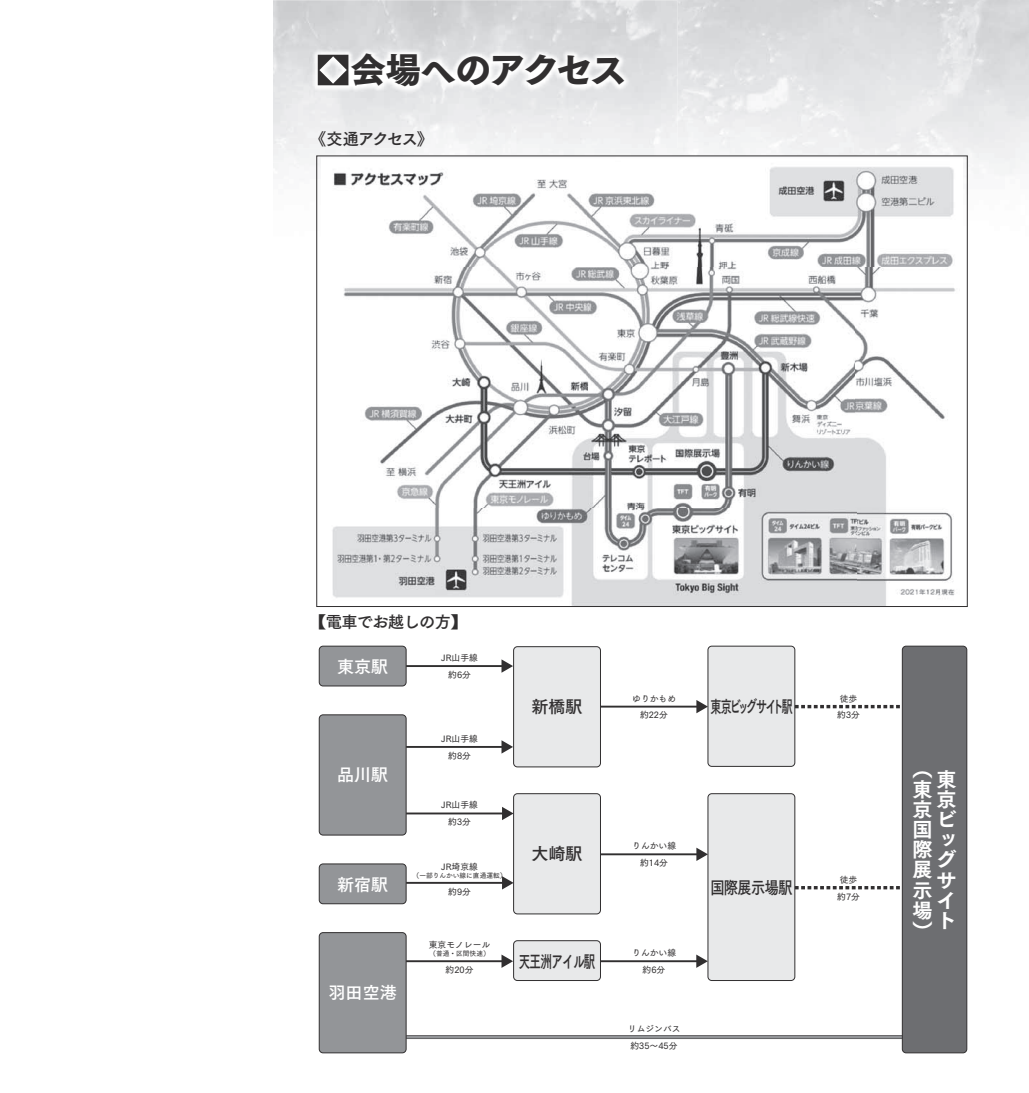
<style>
.page{position:relative;width:1029px;height:1093px;background:#fff}
.page>*{position:absolute;margin:0;border:0;box-sizing:border-box;transform-origin:0 0}
.t1{font:35.1px "Tsuku Go Pro H 90 pv RKSJ H";letter-spacing:-.03em;color:#312f30}
.t2{font:20.1px/20.1px "Tsuku Go Pro E 90 pv RKSJ V";color:#fff;text-align:justify}
.t3{font:17.1px "Tsuku Go Pro B 90 pv RKSJ H";color:#fff}
.t4{font:17.1px "Tsuku Go Pro B 90 pv RKSJ H";letter-spacing:-.165em;color:#312f30;scale:.65 1}
.t5{font:17.1px "Tsuku Go Pro B 90 pv RKSJ H";letter-spacing:-.06em;color:#312f30;scale:.68 1}
.t6{font:17.1px "Tsuku Go Pro B 90 pv RKSJ H";letter-spacing:-.06em;color:#312f30}
.t7{font:17.1px "Tsuku Go Pro B 90 pv RKSJ H";letter-spacing:-.06em;color:#312f30;scale:.83 1}
.t8{font:16.2px "Tsuku Go Pro B 90 pv RKSJ H";letter-spacing:-.04em;color:#312f30}
.t9{font:8.7px/17px "Tsuku Go Pro D 90 pv RKSJ H";color:#312f30;text-align:center}
.t10{font:6.75px "Tsuku Go Pro D 90 pv RKSJ H";color:#312f30}
</style>
<div class="page">
<hr style="left:406px;top:1035px;width:496px;height:4px;background:#67686a">
<hr style="left:406px;top:1035px;width:496px;height:3px;background:#939598">
<img style="left:273px;top:0;width:756px;height:267px">
<img style="left:273px;top:0;width:404px;height:148px">
<div style="left:319px;top:132px;width:106px;height:15px;background:#f0f0f1"></div>
<svg style="left:318px;top:55px;width:30px;height:30px"></svg>
<div style="left:319px;top:646px;width:87px;height:40px;background:#939598;border-radius:4px"></div>
<div style="left:319px;top:646px;width:87px;height:40px;border:1px solid #312f30;border-radius:4px"></div>
<div style="left:514px;top:647px;width:86px;height:120px;background:#e8e9ea;border-radius:4px"></div>
<div style="left:513px;top:646px;width:88px;height:121px;border:1px solid #312f30;border-radius:4px"></div>
<div style="left:708px;top:646px;width:87px;height:120px;background:#e8e9ea;border-radius:4px"></div>
<div style="left:708px;top:646px;width:87px;height:120px;border:1px solid #312f30;border-radius:4px"></div>
<div style="left:708px;top:794px;width:87px;height:186px;background:#e8e9ea;border-radius:4px"></div>
<div style="left:708px;top:793px;width:87px;height:187px;border:1px solid #312f30;border-radius:4px"></div>
<div style="left:514px;top:794px;width:86px;height:120px;background:#e8e9ea;border-radius:4px"></div>
<div style="left:513px;top:793px;width:88px;height:121px;border:1px solid #312f30;border-radius:4px"></div>
<div style="left:514px;top:940px;width:86px;height:40px;background:#e8e9ea;border-radius:4px"></div>
<div style="left:513px;top:940px;width:88px;height:40px;border:1px solid #312f30;border-radius:4px"></div>
<div style="left:319px;top:715px;width:87px;height:120px;background:#939598;border-radius:4px"></div>
<div style="left:319px;top:714px;width:87px;height:121px;border:1px solid #312f30;border-radius:4px"></div>
<div style="left:319px;top:864px;width:87px;height:40px;background:#939598;border-radius:4px"></div>
<div style="left:319px;top:864px;width:87px;height:40px;border:1px solid #312f30;border-radius:4px"></div>
<div style="left:319px;top:932px;width:87px;height:121px;background:#939598;border-radius:4px"></div>
<div style="left:319px;top:932px;width:87px;height:121px;border:1px solid #312f30;border-radius:4px"></div>
<hr style="left:406px;top:665px;width:97px;height:2px;background:#312f30">
<svg style="left:501px;top:659px;width:12px;height:14px"></svg>
<hr style="left:600px;top:706px;width:98px;height:1px;background:#312f30">
<svg style="left:696px;top:700px;width:12px;height:13px"></svg>
<svg style="left:795px;top:886px;width:107px;height:3px"></svg>
<svg style="left:795px;top:705px;width:107px;height:3px"></svg>
<hr style="left:600px;top:853px;width:98px;height:2px;background:#312f30">
<svg style="left:696px;top:847px;width:12px;height:14px"></svg>
<hr style="left:600px;top:960px;width:98px;height:2px;background:#312f30">
<svg style="left:696px;top:954px;width:12px;height:14px"></svg>
<hr style="left:406px;top:746px;width:97px;height:2px;background:#312f30">
<svg style="left:501px;top:740px;width:12px;height:13px"></svg>
<hr style="left:406px;top:812px;width:98px;height:2px;background:#312f30">
<svg style="left:502px;top:807px;width:12px;height:13px"></svg>
<hr style="left:406px;top:882px;width:98px;height:2px;background:#312f30">
<svg style="left:502px;top:876px;width:12px;height:13px"></svg>
<hr style="left:406px;top:960px;width:97px;height:2px;background:#312f30">
<svg style="left:501px;top:954px;width:12px;height:14px"></svg>
<div style="left:902px;top:646px;width:65px;height:407px;background:#6d6e71;border-radius:4px"></div>
<div style="left:902px;top:646px;width:65px;height:407px;border:1px solid #312f30;border-radius:4px"></div>
<img style="left:321px;top:158px;width:642px;height:447px">
<h1 class="t1" style="left:351px;top:57px;width:277px">会場へのアクセス</h1>
<h3 class="t8" style="left:310px;top:133px;width:124px">《交通アクセス》</h3>
<h3 class="t8" style="left:310px;top:616px;width:158px">【電車でお越しの方】</h3>
<h3 class="t3" style="left:337px;top:660px;width:53px">東京駅</h3>
<h3 class="t3" style="left:337px;top:768px;width:53px">品川駅</h3>
<h3 class="t3" style="left:337px;top:878px;width:53px">新宿駅</h3>
<p class="t9" style="left:441px;top:650px;width:38px">JR山手線約6分</p>
<p class="t9" style="left:441px;top:731px;width:38px">JR山手線約8分</p>
<p class="t9" style="left:441px;top:798px;width:38px">JR山手線約3分</p>
<p class="t9" style="left:441px;top:859px;width:38px">JR埼京線</p>
<p class="t10" style="left:413px;top:873px;width:95px">（一部りんかい線に直通運転）</p>
<p class="t9" style="left:448px;top:884px;width:24px">約9分</p>
<p class="t9" style="left:632px;top:691px;width:45px">ゆりかもめ約22分</p>
<h3 class="t6" style="left:531px;top:700px;width:53px">新橋駅</h3>
<h3 class="t4" style="left:710px;top:700px;width:128px">東京ビッグサイト駅</h3>
<h3 class="t6" style="left:531px;top:847px;width:53px">大崎駅</h3>
<p class="t9" style="left:632px;top:838px;width:45px">りんかい線約14分</p>
<h3 class="t7" style="left:710px;top:881px;width:101px">国際展示場駅</h3>
<h3 class="t3" style="left:328px;top:986px;width:70px">羽田空港</h3>
<p class="t9" style="left:429px;top:938px;width:63px">東京モノレール</p>
<p class="t10" style="left:429px;top:951px;width:62px">（普通・区間快速）</p>
<p class="t9" style="left:446px;top:962px;width:29px">約20分</p>
<h3 class="t5" style="left:519px;top:955px;width:114px">天王洲アイル駅</h3>
<p class="t9" style="left:632px;top:945px;width:45px">りんかい線約6分</p>
<p class="t9" style="left:628px;top:1021px;width:54px">リムジンバス約35～45分</p>
<p class="t9" style="left:837px;top:691px;width:24px;text-align:left">徒歩約3分</p>
<p class="t9" style="left:837px;top:872px;width:24px;text-align:left">徒歩約7分</p>
<h2 class="t2" style="left:912px;top:762px;width:21px">（東京国際展示場）</h2>
<h2 class="t2" style="left:936px;top:772px;width:21px;text-align:left">東京ビッグサイト</h2>
</div>
